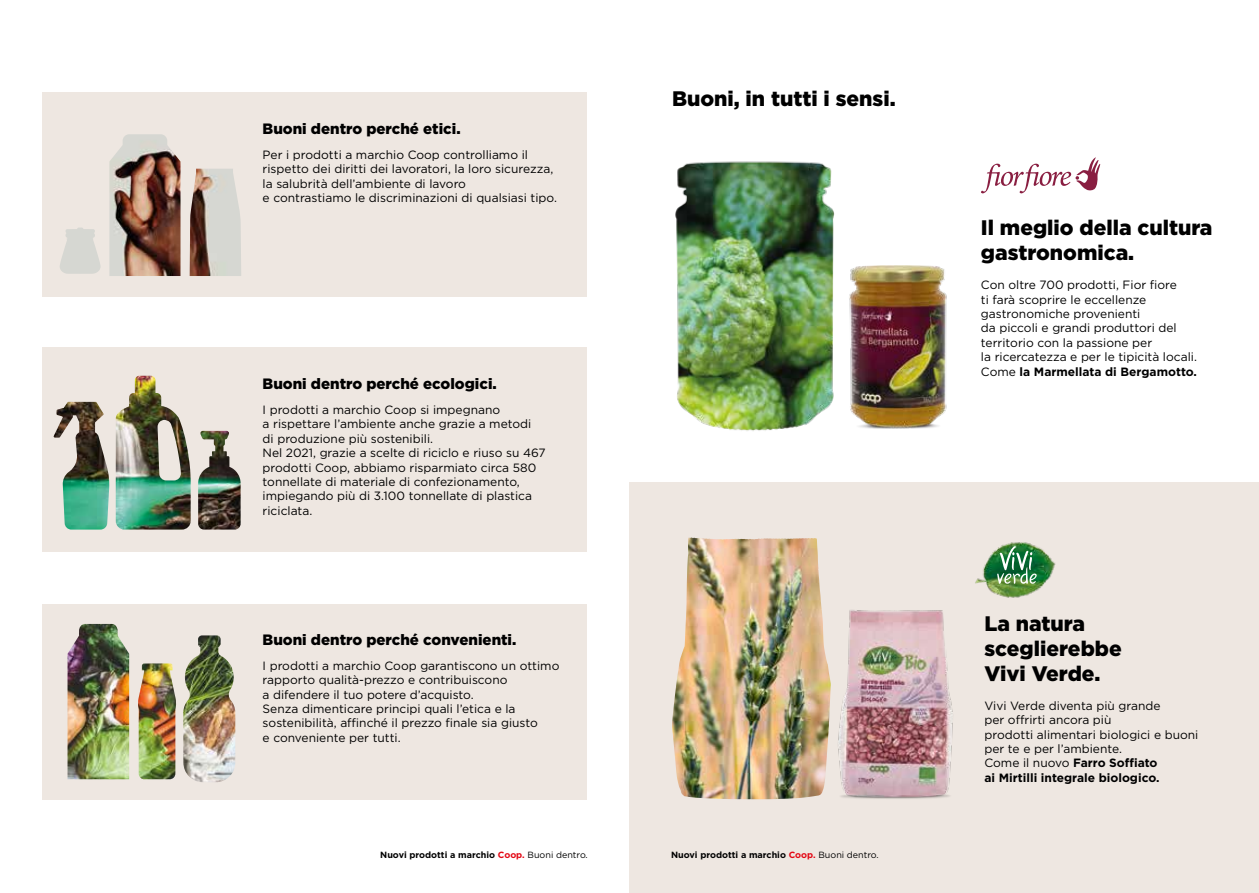
<style>
.page{position:relative;width:1259px;height:893px;background:#fff}
.page>*{position:absolute;margin:0;border:0;box-sizing:border-box;transform-origin:0 0}
.t1{font:900 21px/25.2px "Gotham";color:#000}
.t2{font:900 15px "Gotham";color:#000}
.t3{font:12px/14.4px "Gotham";color:#000}
.t4{font:700 9px "Gotham";color:#000}
.s1{color:#e30613}
.s2{font-weight:400}
.s3{font-weight:700}
</style>
<div class="page">
<div style="left:629px;top:483px;width:630px;height:410px;background:#eee7e1"></div>
<img style="left:672px;top:538px;width:159px;height:261px">
<img style="left:838px;top:610px;width:115px;height:189px">
<img style="left:849px;top:265px;width:98px;height:164px">
<img style="left:675px;top:161px;width:160px;height:270px">
<svg style="left:981px;top:157px;width:119px;height:36px"></svg>
<img style="left:975px;top:542px;width:81px;height:56px">
<svg style="left:997px;top:546px;width:40px;height:38px;background:#559567"></svg>
<div style="left:43px;top:92px;width:544px;height:204px;background:#eee7e1"></div>
<div style="left:43px;top:347px;width:544px;height:204px;background:#eee7e1"></div>
<div style="left:43px;top:604px;width:544px;height:196px;background:#eee7e1"></div>
<img style="left:60px;top:134px;width:181px;height:142px">
<img style="left:54px;top:376px;width:187px;height:154px">
<img style="left:68px;top:624px;width:108px;height:155px">
<img style="left:183px;top:635px;width:52px;height:147px">
<p class="t2" style="left:263px;top:118px;width:199px">Buoni dentro perché etici.</p>
<p class="t3" style="left:263px;top:147px;width:296px">Per i prodotti a marchio Coop controlliamo il rispetto dei diritti dei lavoratori, la loro sicurezza, la salubrità dell’ambiente di lavoro<br>e contrastiamo le discriminazioni di qualsiasi tipo.</p>
<p class="t2" style="left:263px;top:373px;width:236px">Buoni dentro perché ecologici.</p>
<p class="t3" style="left:263px;top:402px;width:285px">I prodotti a marchio Coop si impegnano<br>a rispettare l’ambiente anche grazie a metodi<br>di produzione più sostenibili.<br>Nel 2021, grazie a scelte di riciclo e riuso su 467 prodotti Coop, abbiamo risparmiato circa 580 tonnellate di materiale di confezionamento, impiegando più di 3.100 tonnellate di plastica riciclata.</p>
<p class="t2" style="left:263px;top:629px;width:255px">Buoni dentro perché convenienti.</p>
<p class="t3" style="left:263px;top:658px;width:298px">I prodotti a marchio Coop garantiscono un ottimo rapporto qualità-prezzo e contribuiscono<br>a difendere il tuo potere d’acquisto.<br>Senza dimenticare principi quali l’etica e la sostenibilità, affinché il prezzo finale sia giusto<br>e conveniente per tutti.</p>
<p class="t4" style="left:380px;top:850px;width:209px">Nuovi prodotti a marchio <span class="s1">Coop.</span> <span class="s2">Buoni dentro.</span></p>
<h1 class="t1" style="left:672px;top:86px;width:225px">Buoni, in tutti i sensi.</h1>
<p class="t4" style="left:671px;top:850px;width:209px">Nuovi prodotti a marchio <span class="s1">Coop.</span> <span class="s2">Buoni dentro.</span></p>
<h1 class="t1" style="left:981px;top:215px;width:233px">Il meglio della cultura gastronomica.</h1>
<p class="t3" style="left:981px;top:278px;width:217px">Con oltre 700 prodotti, Fior fiore<br>ti farà scoprire le eccellenze gastronomiche provenienti<br>da piccoli e grandi produttori del territorio con la passione per<br>la ricercatezza e per le tipicità locali.<br>Come <span class="s3">la Marmellata di Bergamotto.</span></p>
<h1 class="t1" style="left:984px;top:610px;width:139px">La natura sceglierebbe<br>Vivi Verde.</h1>
<p class="t3" style="left:984px;top:698px;width:215px">Vivi Verde diventa più grande<br>per offrirti ancora più<br>prodotti alimentari biologici e buoni per te e per l’ambiente.<br>Come il nuovo <span class="s3">Farro Soffiato<br>ai Mirtilli integrale biologico.</span></p>
</div>
